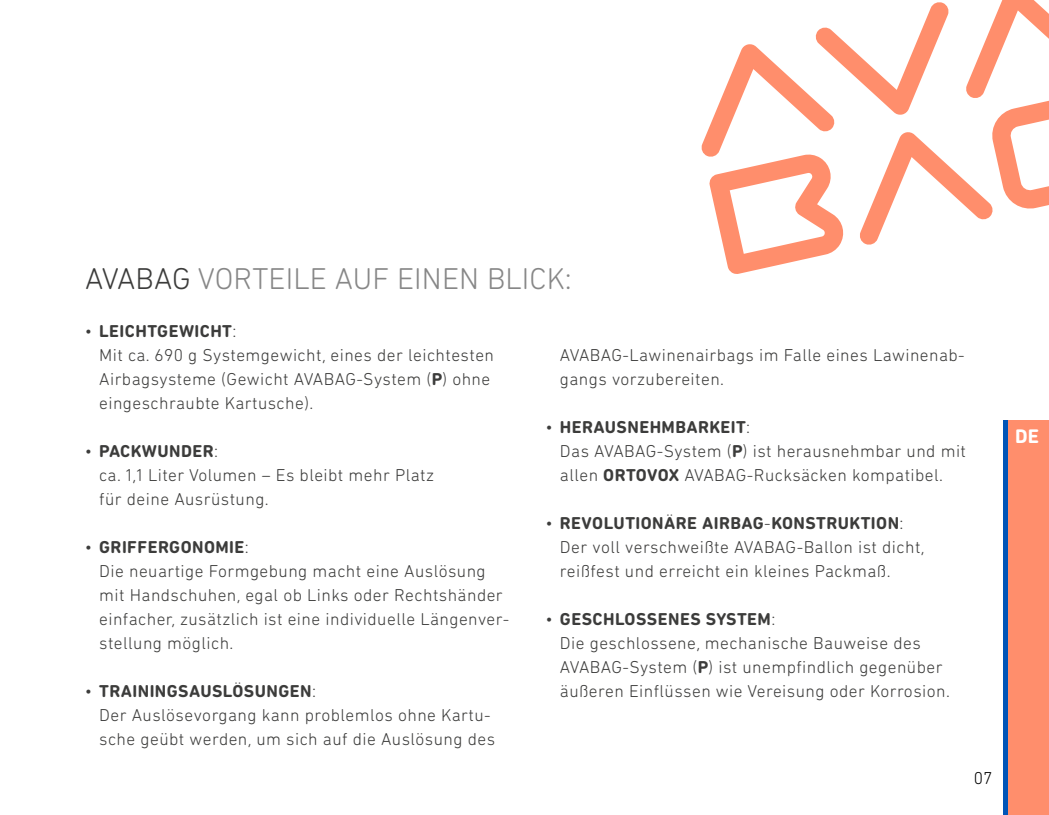
<style>
.page{position:relative;width:1049px;height:815px;background:#fff}
.page>*{position:absolute;margin:0;border:0;box-sizing:border-box;transform-origin:0 0}
.t1{font:300 30.5px "DIN Next Rounded LT Pro";letter-spacing:.005em;color:#878787}
.t2{font:700 20px "DIN Next Rounded LT Pro";color:#fff}
.t3{font:300 17.5px/24px "DIN Next Rounded LT Pro";letter-spacing:.025em;color:#3c3c3b}
.t4{font:17.5px "OVX DIN Next Rounded LT Pro Bold";letter-spacing:.025em;color:#3c3c3b}
.t5{font:300 17.5px "DIN Next Rounded LT Pro";color:#000}
.s1{color:#3c3c3b}
.s2{font-family:"DIN Next Rounded LT Pro";font-weight:300}
.s3{font-family:"OVX DIN Next Rounded LT Pro Bold";font-weight:400}
</style>
<div class="page">
<div style="left:1004px;top:420px;width:45px;height:395px;background:#ff8e6c"></div>
<hr style="left:1003px;top:420px;width:4px;height:395px;background:#0055b8">
<svg style="left:701px;top:0;width:348px;height:274px"></svg>
<h1 class="t1" style="left:85px;top:261px;width:488px"><span class="s1">AVABAG</span> VORTEILE AUF EINEN BLICK:</h1>
<p class="t4" style="left:85px;top:321px;width:154px"><span class="s2">•</span> LEICHTGEWICHT:</p>
<p class="t3" style="left:99px;top:343px;width:396px">Mit ca. 690 g Systemgewicht, eines der leichtesten<br>Airbagsysteme (Gewicht AVABAG-System (<span class="s3">P</span>) ohne eingeschraubte Kartusche).</p>
<p class="t4" style="left:85px;top:441px;width:135px"><span class="s2">•</span> PACKWUNDER:</p>
<p class="t3" style="left:99px;top:463px;width:336px">ca. 1,1 Liter Volumen – Es bleibt mehr Platz für deine Ausrüstung.</p>
<p class="t4" style="left:85px;top:537px;width:166px"><span class="s2">•</span> GRIFFERGONOMIE:</p>
<p class="t3" style="left:99px;top:559px;width:412px">Die neuartige Formgebung macht eine Auslösung mit Handschuhen, egal ob Links oder Rechtshänder einfacher, zusätzlich ist eine individuelle Längenver&shy;stellung möglich.</p>
<p class="t4" style="left:85px;top:681px;width:233px"><span class="s2">•</span> TRAININGSAUSLÖSUNGEN:</p>
<p class="t3" style="left:99px;top:703px;width:397px">Der Auslösevorgang kann problemlos ohne Kartu&shy;sche geübt werden, um sich auf die Auslösung des</p>
<p class="t3" style="left:560px;top:343px;width:406px">AVABAG-Lawinenairbags im Falle eines Lawinenab&shy;gangs vorzubereiten.</p>
<p class="t4" style="left:546px;top:417px;width:207px"><span class="s2">•</span> HERAUSNEHMBARKEIT:</p>
<p class="t3" style="left:560px;top:439px;width:408px">Das AVABAG-System (<span class="s3">P</span>) ist herausnehmbar und mit allen <span class="s3">ORTOVOX</span> AVABAG-Rucksäcken kompatibel.</p>
<p class="t4" style="left:546px;top:513px;width:360px"><span class="s2">•</span> REVOLUTIONÄRE AIRBAG-KONSTRUKTION:</p>
<p class="t3" style="left:560px;top:535px;width:366px">Der voll verschweißte AVABAG-Ballon ist dicht, reißfest und erreicht ein kleines Packmaß.</p>
<p class="t4" style="left:546px;top:609px;width:232px"><span class="s2">•</span> GESCHLOSSENES SYSTEM:</p>
<p class="t3" style="left:560px;top:631px;width:391px">Die geschlossene, mechanische Bauweise des<br>AVABAG-System (<span class="s3">P</span>) ist unempfindlich gegenüber äußeren Einflüssen wie Vereisung oder Korrosion.</p>
<p class="t5" style="left:974px;top:768px;width:20px">07</p>
<p class="t2" style="left:1015px;top:424px;width:25px">DE</p>
</div>
